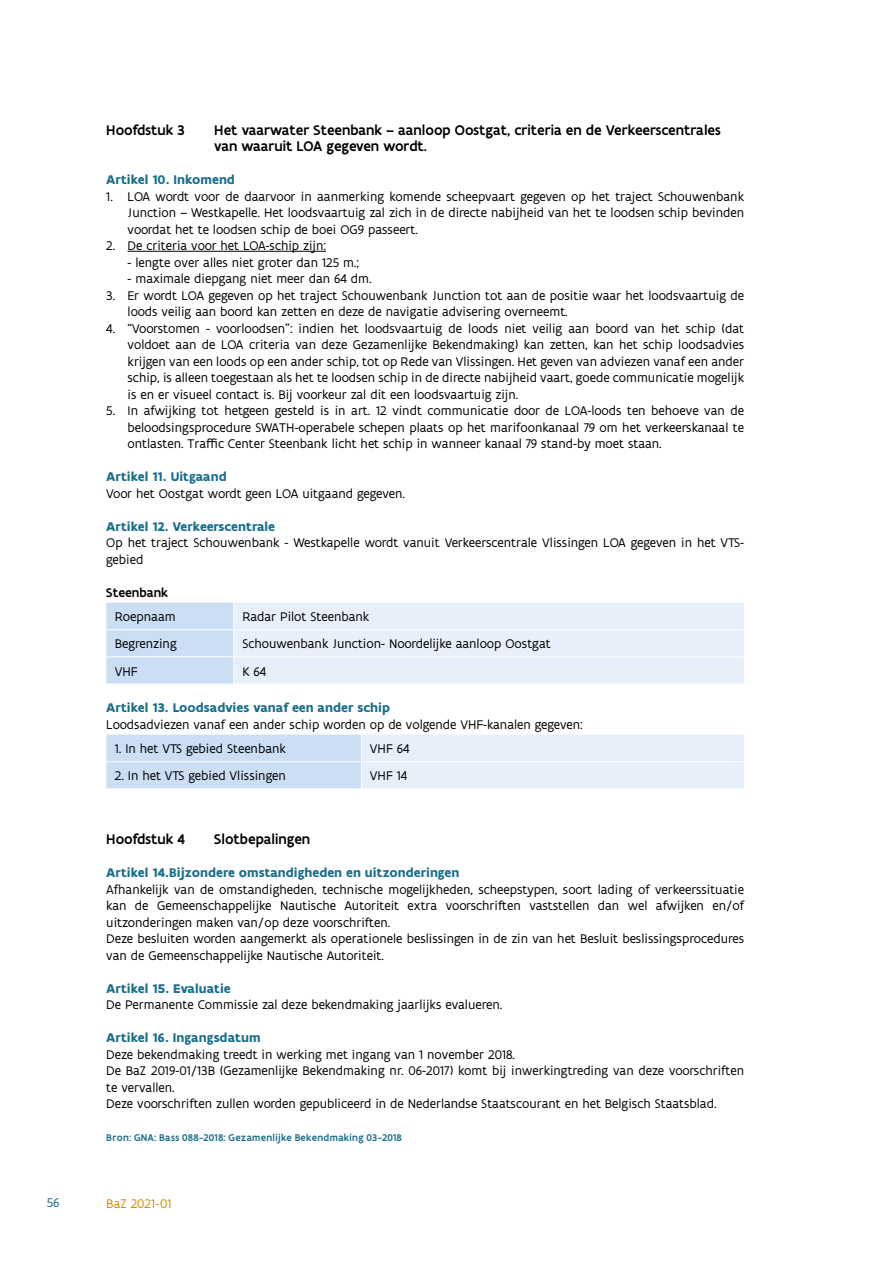
<style>
.page{position:relative;width:893px;height:1263px;background:#fff}
.page>*{position:absolute;margin:0;border:0;box-sizing:border-box;transform-origin:0 0}
.t1{font:500 15px/16.5px "Flanders Art Sans";color:#000}
.t2{font:13.5px/16.5px "Flanders Art Sans";color:#000}
.t3{font:700 13.5px "Flanders Art Sans";color:#186e8b}
.t4{font:13.5px "Flanders Art Sans";color:#ce8f00}
.t5{font:500 13.5px "Flanders Art Sans";color:#000}
.t6{font:13.5px "Flanders Art Sans";color:#186e8b}
.t7{font:500 10.5px "Flanders Art Sans";letter-spacing:.025em;color:#186e8b}
</style>
<div class="page">
<hr style="left:128px;top:251px;width:198px;height:1px;background:#000">
<svg style="left:106px;top:603px;width:638px;height:81px;background:#e1ecf8"></svg>
<svg style="left:106px;top:735px;width:638px;height:53px;background:#dbe8f7"></svg>
<p class="t1" style="left:106px;top:122px;width:80px">Hoofdstuk 3</p>
<p class="t1" style="left:214px;top:122px;width:508px">Het vaarwater Steenbank – aanloop Oostgat, criteria en de Verkeerscentrales van waaruit LOA gegeven wordt.</p>
<p class="t3" style="left:106px;top:171px;width:130px">Artikel 10. Inkomend</p>
<p class="t2" style="left:128px;top:188px;width:618px;text-align:justify;text-indent:-21px">1. LOA wordt voor de daarvoor in aanmerking komende scheepvaart gegeven op het traject Schouwenbank Junction – Westkapelle. Het loodsvaartuig zal zich in de directe nabijheid van het te loodsen schip bevinden voordat het te loodsen schip de boei OG9 passeert.</p>
<p class="t2" style="left:106px;top:238px;width:221px">2. De criteria voor het LOA-schip zijn:</p>
<p class="t2" style="left:128px;top:254px;width:233px">- lengte over alles niet groter dan 125 m.;</p>
<p class="t2" style="left:128px;top:271px;width:246px">- maximale diepgang niet meer dan 64 dm.</p>
<p class="t2" style="left:128px;top:287px;width:618px;text-indent:-21px">3. Er wordt LOA gegeven op het traject Schouwenbank Junction tot aan de positie waar het loodsvaartuig de loods veilig aan boord kan zetten en deze de navigatie advisering overneemt.</p>
<p class="t2" style="left:128px;top:320px;width:618px;text-align:justify;text-indent:-21px">4. “Voorstomen - voorloodsen”: indien het loodsvaartuig de loods niet veilig aan boord van het schip (dat voldoet aan de LOA criteria van deze Gezamenlijke Bekendmaking) kan zetten, kan het schip loodsadvies krijgen van een loods op een ander schip, tot op Rede van Vlissingen. Het geven van adviezen vanaf een ander schip, is alleen toegestaan als het te loodsen schip in de directe nabijheid vaart, goede communicatie mogelijk is en er visueel contact is. Bij voorkeur zal dit een loodsvaartuig zijn.</p>
<p class="t2" style="left:128px;top:403px;width:618px;text-align:justify;text-indent:-21px">5. In afwijking tot hetgeen gesteld is in art. 12 vindt communicatie door de LOA-loods ten behoeve van de beloodsingsprocedure SWATH-operabele schepen plaats op het marifoonkanaal 79 om het verkeerskanaal te ontlasten. Traffic Center Steenbank licht het schip in wanneer kanaal 79 stand-by moet staan.</p>
<p class="t3" style="left:106px;top:468px;width:122px">Artikel 11. Uitgaand</p>
<p class="t2" style="left:106px;top:485px;width:300px">Voor het Oostgat wordt geen LOA uitgaand gegeven.</p>
<p class="t3" style="left:106px;top:518px;width:170px">Artikel 12. Verkeerscentrale</p>
<p class="t2" style="left:106px;top:535px;width:639px">Op het traject Schouwenbank - Westkapelle wordt vanuit Verkeerscentrale Vlissingen LOA gegeven in het VTS&shy;gebied</p>
<p class="t5" style="left:106px;top:584px;width:63px">Steenbank</p>
<p class="t2" style="left:115px;top:609px;width:62px">Roepnaam</p>
<p class="t2" style="left:242px;top:609px;width:128px">Radar Pilot Steenbank</p>
<p class="t2" style="left:115px;top:636px;width:64px">Begrenzing</p>
<p class="t2" style="left:242px;top:636px;width:310px">Schouwenbank Junction- Noordelijke aanloop Oostgat</p>
<p class="t2" style="left:115px;top:663px;width:24px">VHF</p>
<p class="t2" style="left:242px;top:663px;width:26px">K 64</p>
<p class="t3" style="left:106px;top:699px;width:285px">Artikel 13. Loodsadvies vanaf een ander schip</p>
<p class="t2" style="left:106px;top:716px;width:478px">Loodsadviezen vanaf een ander schip worden op de volgende VHF-kanalen gegeven:</p>
<p class="t2" style="left:115px;top:741px;width:173px">1. In het VTS gebied Steenbank</p>
<p class="t2" style="left:370px;top:741px;width:41px">VHF 64</p>
<p class="t2" style="left:115px;top:768px;width:172px">2. In het VTS gebied Vlissingen</p>
<p class="t2" style="left:370px;top:768px;width:39px">VHF 14</p>
<p class="t1" style="left:106px;top:831px;width:80px">Hoofdstuk 4</p>
<p class="t1" style="left:214px;top:831px;width:97px">Slotbepalingen</p>
<p class="t3" style="left:106px;top:864px;width:355px">Artikel 14.Bijzondere omstandigheden en uitzonderingen</p>
<p class="t2" style="left:106px;top:881px;width:639px">Afhankelijk van de omstandigheden, technische mogelijkheden, scheepstypen, soort lading of verkeerssituatie kan de Gemeenschappelijke Nautische Autoriteit extra voorschriften vaststellen dan wel afwijken en/of uitzonderingen maken van/op deze voorschriften.<br>Deze besluiten worden aangemerkt als operationele beslissingen in de zin van het Besluit beslissingsprocedures van de Gemeenschappelijke Nautische Autoriteit.</p>
<p class="t3" style="left:106px;top:980px;width:126px">Artikel 15. Evaluatie</p>
<p class="t2" style="left:106px;top:997px;width:398px">De Permanente Commissie zal deze bekendmaking jaarlijks evalueren.</p>
<p class="t3" style="left:106px;top:1029px;width:156px">Artikel 16. Ingangsdatum</p>
<p class="t2" style="left:106px;top:1046px;width:639px">Deze bekendmaking treedt in werking met ingang van 1 november 2018.<br>De BaZ 2019-01/13B (Gezamenlijke Bekendmaking nr. 06-2017) komt bij inwerkingtreding van deze voorschriften te vervallen.<br>Deze voorschriften zullen worden gepubliceerd in de Nederlandse Staatscourant en het Belgisch Staatsblad.</p>
<p class="t7" style="left:106px;top:1131px;width:297px">Bron: GNA: Bass 088-2018: Gezamenlijke Bekendmaking 03-2018</p>
<p class="t6" style="left:47px;top:1194px;width:14px">56</p>
<p class="t4" style="left:106px;top:1195px;width:67px">BaZ 2021-01</p>
</div>
